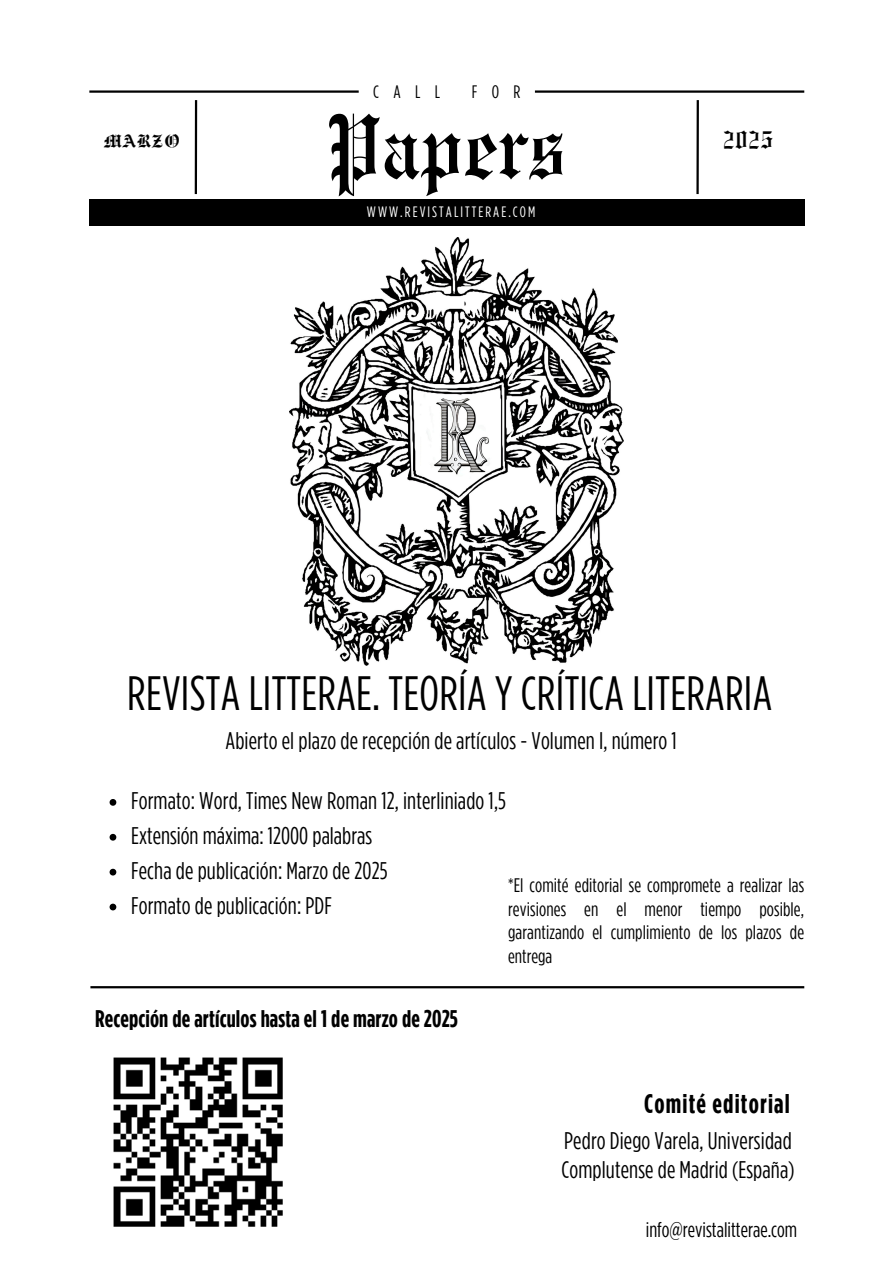
<style>
.page{position:relative;width:894px;height:1264px;background:#fff}
.page>*{position:absolute;margin:0;border:0;box-sizing:border-box;transform-origin:0 0}
.t1{font:91.35px "Engravers Old English BT";color:#000}
.t2{font:48px "Gotham Condensed";letter-spacing:.005em;color:#000}
.t3{font:27.6px "Engravers Old English BT";color:#000}
.t4{font:700 27px "Gotham Condensed";letter-spacing:.045em;color:#000}
.t5{font:24px/34.8px "Gotham Condensed";letter-spacing:.005em;color:#000}
.t6{font:700 24px "Gotham Condensed";letter-spacing:.005em;color:#000}
.t7{font:21px "Gotham Condensed";color:#000}
.t8{font:19.5px/23.5px "Gotham Condensed";letter-spacing:.005em;color:#000;text-align:justify}
.t9{font:18px "Gotham Condensed";letter-spacing:.8em;color:#000}
.t10{font:700 18px "Engravers Old English BT";letter-spacing:.075em;color:#000}
.t11{font:15px "Gotham Condensed";letter-spacing:.135em;color:#fff}
</style>
<div class="page">
<hr style="left:89px;top:90px;width:715px;height:3px;background:#000">
<div style="left:89px;top:199px;width:715px;height:27px;background:#000"></div>
<hr style="left:195px;top:100px;width:2px;height:94px;background:#000">
<hr style="left:696px;top:100px;width:2px;height:94px;background:#000">
<hr style="left:90px;top:986px;width:714px;height:2px;background:#000">
<img style="left:290px;top:237px;width:333px;height:428px">
<img style="left:113px;top:1057px;width:170px;height:170px">
<svg style="left:109px;top:799px;width:7px;height:6px"></svg>
<svg style="left:109px;top:833px;width:7px;height:7px"></svg>
<svg style="left:109px;top:868px;width:7px;height:7px"></svg>
<svg style="left:109px;top:903px;width:7px;height:7px"></svg>
<div style="left:358px;top:77px;width:176px;height:29px;background:#fff;border-radius:7px"></div>
<p class="t9" style="left:373px;top:80px;width:68px">CALL</p>
<p class="t9" style="left:471px;top:80px;width:50px">FOR</p>
<h1 class="t1" style="left:326px;top:93px;width:242px">Papers</h1>
<p class="t10" style="left:104px;top:130px;width:77px">MARZO</p>
<p class="t3" style="left:722px;top:123px;width:52px">2025</p>
<p class="t11" style="left:367px;top:203px;width:170px">WWW.REVISTALITTERAE.COM</p>
<h2 class="t2" style="left:127px;top:663px;width:646px">REVISTA LITTERAE. TEORÍA Y CRÍTICA LITERARIA</h2>
<p class="t5" style="left:225px;top:722px;width:452px">Abierto el plazo de recepción de artículos - Volumen I, número 1</p>
<p class="t5" style="left:131px;top:783px;width:376px">Formato: Word, Times New Roman 12, interliniado 1,5<br>Extensión máxima: 12000 palabras<br>Fecha de publicación: Marzo de 2025<br>Formato de publicación: PDF</p>
<p class="t8" style="left:508px;top:873px;width:297px">*El comité editorial se compromete a realizar las revisiones en el menor tiempo posible, garantizando el cumplimiento de los plazos de entrega</p>
<p class="t6" style="left:95px;top:1004px;width:364px">Recepción de artículos hasta el 1 de marzo de 2025</p>
<p class="t4" style="left:644px;top:1086px;width:147px">Comité editorial</p>
<p class="t5" style="left:561px;top:1125px;width:235px;line-height:29.2px">Pedro Diego Varela, Universidad<br>Complutense de Madrid (España)</p>
<p class="t7" style="left:645px;top:1216px;width:153px">info@revistalitterae.com</p>
</div>
